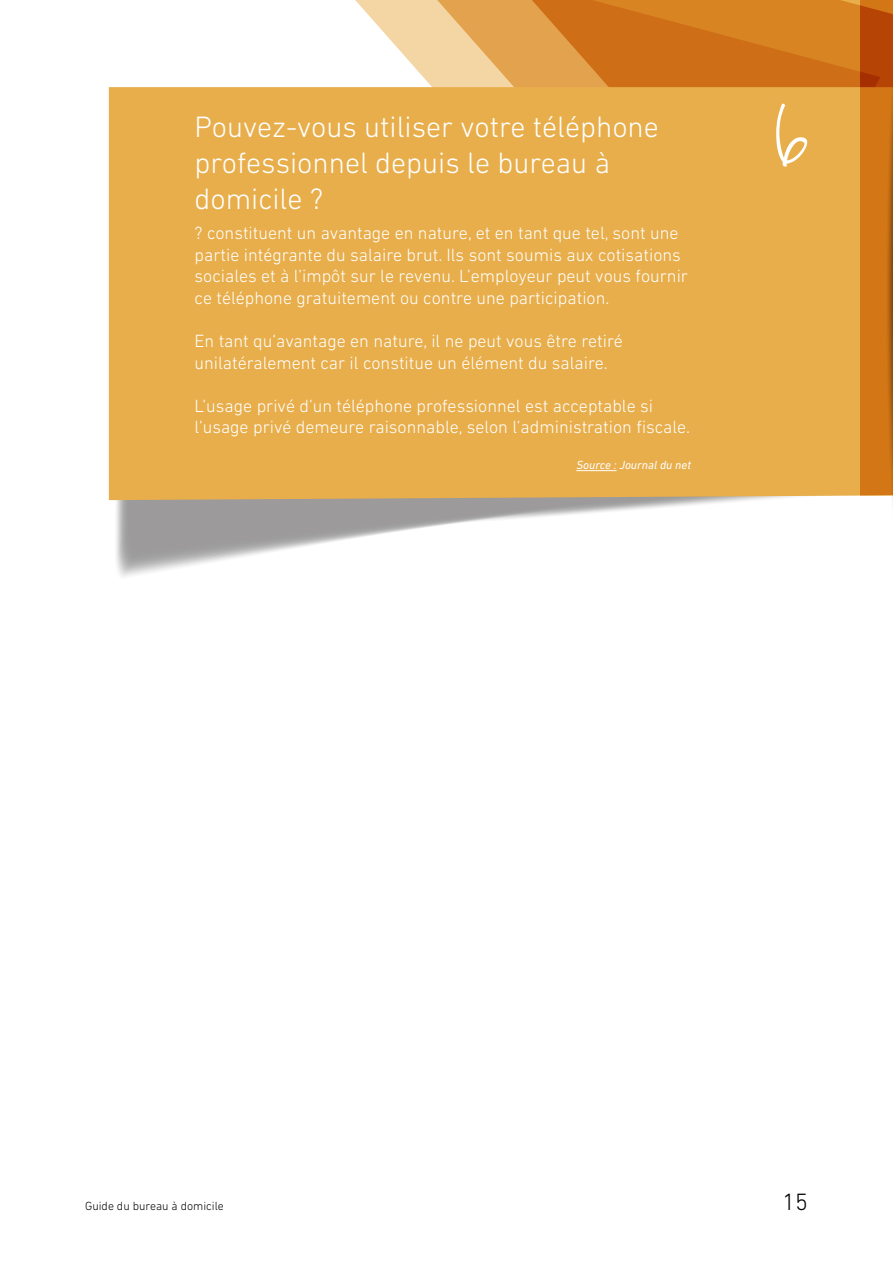
<style>
.page{position:relative;width:893px;height:1263px;background:#fff}
.page>*{position:absolute;margin:0;border:0;box-sizing:border-box;transform-origin:0 0}
.t1{font:105px "Jenna Sue Pro";color:#fff}
.t2{font:300 30px/36px "DIN Next LT Pro";color:#fff}
.t3{font:300 24px "DIN Next LT Pro";color:#000}
.t4{font:300 18px/21.6px "DIN Next LT Pro";color:#fff}
.t5{font:300 12px "DIN Next LT Pro";color:#000}
.t6{font:italic 12px "DIN Next LT Pro";color:#fff}
</style>
<div class="page">
<svg style="left:374px;top:0;width:511px;height:87px;background:#da9042"></svg>
<svg style="left:145px;top:500px;width:603px;height:25px;fill:#9c9a9b"></svg>
<div style="left:109px;top:87px;width:776px;height:413px;background:#e8ae4b"></div>
<svg style="left:885px;top:0;width:8px;height:500px;background:#bd6613"></svg>
<hr style="left:576px;top:470px;width:41px;height:1px;background:#fff">
<h2 class="t2" style="left:195px;top:108px;width:466px">Pouvez-vous utiliser votre téléphone professionnel depuis le bureau à domicile ?</h2>
<p class="t4" style="left:195px;top:222px;width:495px">? constituent un avantage en nature, et en tant que tel, sont une partie intégrante du salaire brut. Ils sont soumis aux cotisations sociales et à l’impôt sur le revenu. L’employeur peut vous fournir ce téléphone gratuitement ou contre une participation.</p>
<p class="t4" style="left:195px;top:330px;width:430px">En tant qu’avantage en nature, il ne peut vous être retiré unilatéralement car il constitue un élément du salaire.</p>
<p class="t4" style="left:195px;top:395px;width:497px">L’usage privé d’un téléphone professionnel est acceptable si l’usage privé demeure raisonnable, selon l’administration fiscale.</p>
<p class="t6" style="left:576px;top:458px;width:116px">Source : Journal du net</p>
<h1 class="t1" style="left:772px;top:73px;width:39px">6</h1>
<p class="t5" style="left:85px;top:1199px;width:140px">Guide du bureau à domicile</p>
<h3 class="t3" style="left:782px;top:1188px;width:27px">15</h3>
</div>
